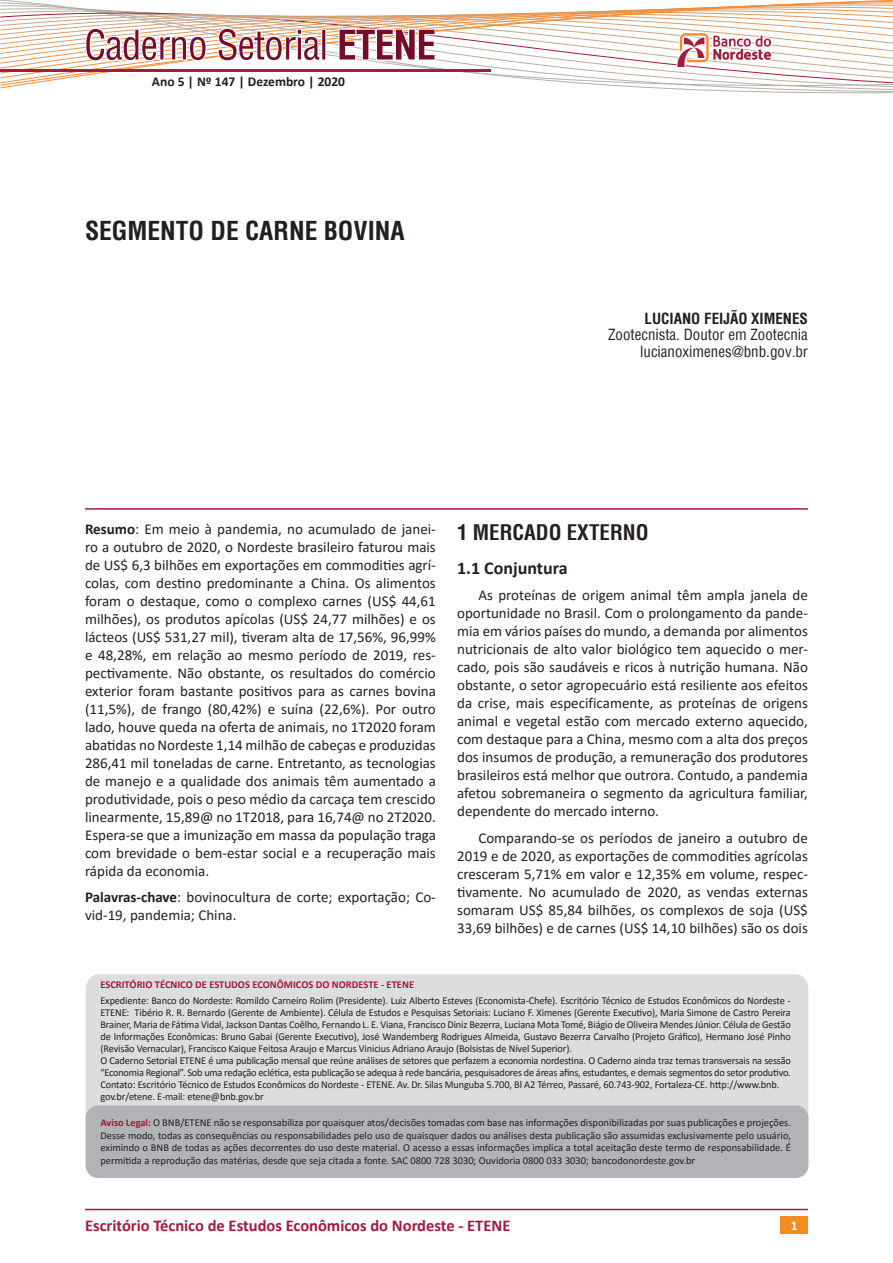
<style>
.page{position:relative;width:893px;height:1263px;background:#fff}
.page>*{position:absolute;margin:0;border:0;box-sizing:border-box;transform-origin:0 0}
.t1{font:700 condensed 25.5px "Helvetica";color:#231f20}
.t2{font:700 condensed 21px "Helvetica";color:#231f20}
.t3{font:700 18px "Calibri";color:#231f20}
.t4{font:700 16.5px "Calibri";color:#a5193b}
.t5{font:15px/18px "Calibri";color:#231f20;text-align:justify}
.t6{font:condensed 15px/16.5px "Helvetica";color:#231f20;text-align:right}
.t7{font:700 condensed 15px "Helvetica";color:#231f20}
.t8{font:700 13.5px "Calibri";color:#231f20}
.t9{font:700 13.5px "Calibri";color:#fff}
.t10{font:10.5px/12px "Calibri";letter-spacing:-.01em;color:#231f20}
.t11{font:700 10.5px "Calibri";color:#a5193b}
.s1{font-weight:700}
.s2{font-weight:700;color:#a5193b}
</style>
<div class="page">
<div style="left:781px;top:1216px;width:27px;height:17px;background:#f68b1f"></div>
<hr style="left:85px;top:1209px;width:723px;height:1px;background:#a5193b">
<svg style="left:0;top:0;width:893px;height:94px"></svg>
<hr style="left:0;top:70px;width:490px;height:2px;background:#a31c42">
<hr style="left:85px;top:508px;width:723px;height:2px;background:#a5193b">
<div style="left:86px;top:974px;width:722px;height:203px;background:#dcdddf"></div>
<div style="left:86px;top:1105px;width:722px;height:73px;background:#b2b3b7;border-radius:12px"></div>
<p class="t8" style="left:152px;top:72px;width:195px">Ano 5 | Nº 147 | Dezembro | 2020</p>
<h1 class="t1" style="left:85px;top:214px;width:321px">SEGMENTO DE CARNE BOVINA</h1>
<p class="t7" style="left:645px;top:308px;width:165px">LUCIANO FEIJÃO XIMENES</p>
<p class="t6" style="left:608px;top:326px;width:201px">Zootecnista. Doutor em Zootecnia lucianoximenes@bnb.gov.br</p>
<p class="t5" style="left:85px;top:519px;width:352px"><span class="s1">Resumo</span>: Em meio à pandemia, no acumulado de janei&shy;ro a outubro de 2020, o Nordeste brasileiro faturou mais de US$ 6,3 bilhões em exportações em commodities agrí&shy;colas, com destino predominante a China. Os alimentos foram o destaque, como o complexo carnes (US$ 44,61 milhões), os produtos apícolas (US$ 24,77 milhões) e os lácteos (US$ 531,27 mil), tiveram alta de 17,56%, 96,99% e 48,28%, em relação ao mesmo período de 2019, res&shy;pectivamente. Não obstante, os resultados do comércio exterior foram bastante positivos para as carnes bovina (11,5%), de frango (80,42%) e suína (22,6%). Por outro lado, houve queda na oferta de animais, no 1T2020 foram abatidas no Nordeste 1,14 milhão de cabeças e produzidas 286,41 mil toneladas de carne. Entretanto, as tecnologias de manejo e a qualidade dos animais têm aumentado a produtividade, pois o peso médio da carcaça tem crescido linearmente, 15,89@ no 1T2018, para 16,74@ no 2T2020.<br>Espera-se que a imunização em massa da população traga com brevidade o bem-estar social e a recuperação mais rápida da economia.</p>
<p class="t5" style="left:85px;top:888px;width:352px"><span class="s1">Palavras-chave</span>: bovinocultura de corte; exportação; Co&shy;vid-19, pandemia; China.</p>
<h2 class="t2" style="left:457px;top:519px;width:193px">1 MERCADO EXTERNO</h2>
<p class="t3" style="left:457px;top:555px;width:112px">1.1 Conjuntura</p>
<p class="t5" style="left:457px;top:586px;width:352px;text-indent:21px">As proteínas de origem animal têm ampla janela de oportunidade no Brasil. Com o prolongamento da pande&shy;mia em vários países do mundo, a demanda por alimentos nutricionais de alto valor biológico tem aquecido o mer&shy;cado, pois são saudáveis e ricos à nutrição humana. Não obstante, o setor agropecuário está resiliente aos efeitos da crise, mais especificamente, as proteínas de origens animal e vegetal estão com mercado externo aquecido, com destaque para a China, mesmo com a alta dos preços dos insumos de produção, a remuneração dos produtores brasileiros está melhor que outrora. Contudo, a pandemia afetou sobremaneira o segmento da agricultura familiar, dependente do mercado interno.</p>
<p class="t5" style="left:457px;top:828px;width:352px;text-indent:21px">Comparando-se os períodos de janeiro a outubro de 2019 e de 2020, as exportações de commodities agrícolas cresceram 5,71% em valor e 12,35% em volume, respec&shy;tivamente. No acumulado de 2020, as vendas externas somaram US$ 85,84 bilhões, os complexos de soja (US$ 33,69 bilhões) e de carnes (US$ 14,10 bilhões) são os dois</p>
<p class="t11" style="left:100px;top:977px;width:315px">ESCRITÓRIO TÉCNICO DE ESTUDOS ECONÔMICOS DO NORDESTE - ETENE</p>
<p class="t10" style="left:100px;top:994px;width:692px">Expediente: Banco do Nordeste: Romildo Carneiro Rolim (Presidente). Luiz Alberto Esteves (Economista-Chefe). Escritório Técnico de Estudos Econômicos do Nordeste - ETENE: Tibério R. R. Bernardo (Gerente de Ambiente). Célula de Estudos e Pesquisas Setoriais: Luciano F. Ximenes (Gerente Executivo), Maria Simone de Castro Pereira Brainer, Maria de Fátima Vidal, Jackson Dantas Coêlho, Fernando L. E. Viana, Francisco Diniz Bezerra, Luciana Mota Tomé, Biágio de Oliveira Mendes Júnior. Célula de Gestão de Informações Econômicas: Bruno Gabai (Gerente Executivo), José Wandemberg Rodrigues Almeida, Gustavo Bezerra Carvalho (Projeto Gráfico), Hermano José Pinho (Revisão Vernacular), Francisco Kaique Feitosa Araujo e Marcus Vinicius Adriano Araujo (Bolsistas de Nível Superior).<br>O Caderno Setorial ETENE é uma publicação mensal que reúne análises de setores que perfazem a economia nordestina. O Caderno ainda traz temas transversais na sessão “Economia Regional”. Sob uma redação eclética, esta publicação se adequa à rede bancária, pesquisadores de áreas afins, estudantes, e demais segmentos do setor produtivo.<br>Contato: Escritório Técnico de Estudos Econômicos do Nordeste - ETENE. Av. Dr. Silas Munguba 5.700, Bl A2 Térreo, Passaré, 60.743-902, Fortaleza-CE. http://www.bnb. gov.br/etene. E-mail: etene@bnb.gov.br</p>
<p class="t10" style="left:100px;top:1116px;width:692px;line-height:12.6px;text-align:justify"><span class="s2">Aviso Legal:</span> O BNB/ETENE não se responsabiliza por quaisquer atos/decisões tomadas com base nas informações disponibilizadas por suas publicações e projeções.<br>Desse modo, todas as consequências ou responsabilidades pelo uso de quaisquer dados ou análises desta publicação são assumidas exclusivamente pelo usuário, eximindo o BNB de todas as ações decorrentes do uso deste material. O acesso a essas informações implica a total aceitação deste termo de responsabilidade. É permitida a reprodução das matérias, desde que seja citada a fonte. SAC 0800 728 3030; Ouvidoria 0800 033 3030; bancodonordeste.gov.br</p>
<p class="t4" style="left:85px;top:1213px;width:427px">Escritório Técnico de Estudos Econômicos do Nordeste - ETENE</p>
<p class="t9" style="left:791px;top:1216px;width:8px">1</p>
</div>
